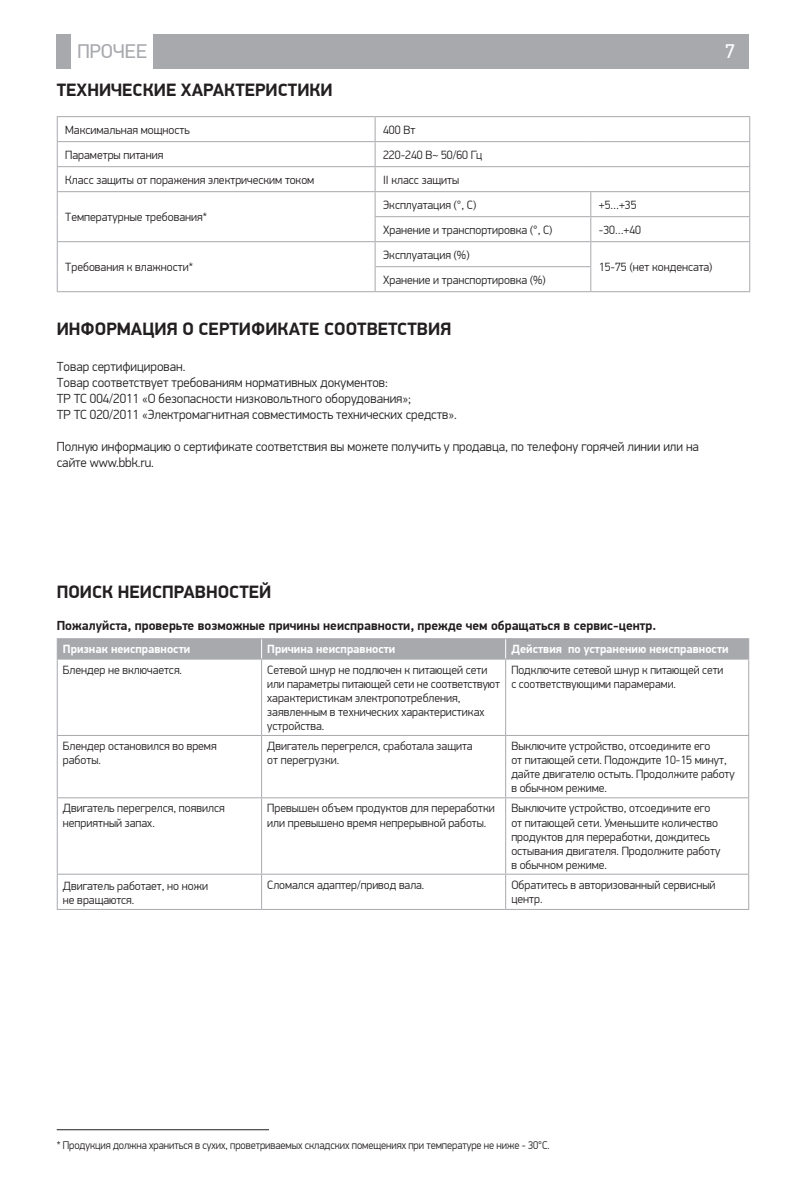
<style>
.page{position:relative;width:806px;height:1191px;background:#fff}
.page>*{position:absolute;margin:0;border:0;box-sizing:border-box;transform-origin:0 0}
.t1{font:20px "PF Din Display Pro";color:#a8a9ad}
.t2{font:20px "PF Din Display Pro";color:#fff}
.head_1{font:700 18px "PF Din Display Pro";color:#231f20}
.text{font:300 13.2px "PF Din Display Pro";color:#231f20}
.text-2{font:700 13.2px "PF Din Display Pro";color:#231f20}
.text_table_new{font:300 12px/14px "PF Din Display Pro";color:#231f20}
.text_table_new-2{font:700 12px "PF Din Display Pro";color:#fff}
.text-3{font:300 11.2px "PF Din Display Pro";letter-spacing:-.005em;color:#231f20;scale:.95 1}
</style>
<div class="page">
<div style="left:57px;top:34px;width:14px;height:34px;background:#a8a9ad"></div>
<div style="left:153px;top:34px;width:595px;height:34px;background:#a8a9ad"></div>
<hr style="left:57px;top:116px;width:318px;height:1px;background:#a8a9ad">
<hr style="left:375px;top:116px;width:215px;height:1px;background:#a8a9ad">
<hr style="left:590px;top:116px;width:159px;height:1px;background:#a8a9ad">
<hr style="left:57px;top:141px;width:318px;height:1px;background:#a8a9ad">
<hr style="left:57px;top:166px;width:318px;height:1px;background:#a8a9ad">
<svg style="left:57px;top:117px;width:1px;height:174px"></svg>
<hr style="left:375px;top:141px;width:215px;height:1px;background:#a8a9ad">
<hr style="left:590px;top:141px;width:159px;height:1px;background:#a8a9ad">
<hr style="left:375px;top:166px;width:215px;height:1px;background:#a8a9ad">
<hr style="left:590px;top:166px;width:159px;height:1px;background:#a8a9ad">
<svg style="left:374px;top:117px;width:1px;height:174px"></svg>
<svg style="left:590px;top:192px;width:1px;height:99px"></svg>
<hr style="left:57px;top:191px;width:318px;height:1px;background:#a8a9ad">
<hr style="left:57px;top:241px;width:318px;height:1px;background:#a8a9ad">
<hr style="left:375px;top:191px;width:215px;height:1px;background:#a8a9ad">
<hr style="left:590px;top:191px;width:159px;height:1px;background:#a8a9ad">
<hr style="left:374px;top:216px;width:216px;height:1px;background:#a8a9ad">
<hr style="left:590px;top:216px;width:159px;height:1px;background:#a8a9ad">
<hr style="left:375px;top:241px;width:215px;height:1px;background:#a8a9ad">
<hr style="left:590px;top:241px;width:159px;height:1px;background:#a8a9ad">
<hr style="left:374px;top:266px;width:217px;height:1px;background:#a8a9ad">
<hr style="left:57px;top:291px;width:318px;height:1px;background:#a8a9ad">
<hr style="left:375px;top:291px;width:215px;height:1px;background:#a8a9ad">
<hr style="left:590px;top:291px;width:159px;height:1px;background:#a8a9ad">
<hr style="left:57px;top:1129px;width:212px;height:1px;background:#231f20">
<hr style="left:57px;top:638px;width:204px;height:1px;background:#a8a9ad">
<hr style="left:261px;top:638px;width:244px;height:1px;background:#a8a9ad">
<div style="left:57px;top:639px;width:691px;height:19px;background:#a8a9ad"></div>
<hr style="left:505px;top:638px;width:243px;height:1px;background:#a8a9ad">
<hr style="left:57px;top:659px;width:1px;height:76px;background:#a8a9ad">
<hr style="left:57px;top:658px;width:204px;height:1px;background:#a8a9ad">
<hr style="left:261px;top:659px;width:1px;height:76px;background:#a8a9ad">
<hr style="left:261px;top:658px;width:244px;height:1px;background:#a8a9ad">
<hr style="left:505px;top:659px;width:1px;height:76px;background:#a8a9ad">
<hr style="left:747px;top:659px;width:1px;height:76px;background:#a8a9ad">
<hr style="left:505px;top:658px;width:243px;height:1px;background:#a8a9ad">
<hr style="left:57px;top:736px;width:1px;height:61px;background:#a8a9ad">
<hr style="left:57px;top:735px;width:204px;height:1px;background:#a8a9ad">
<hr style="left:261px;top:736px;width:1px;height:61px;background:#a8a9ad">
<hr style="left:261px;top:735px;width:244px;height:1px;background:#a8a9ad">
<hr style="left:505px;top:736px;width:1px;height:61px;background:#a8a9ad">
<hr style="left:747px;top:736px;width:1px;height:61px;background:#a8a9ad">
<hr style="left:505px;top:735px;width:243px;height:1px;background:#a8a9ad">
<hr style="left:57px;top:798px;width:1px;height:75px;background:#a8a9ad">
<hr style="left:57px;top:874px;width:1px;height:35px;background:#a8a9ad">
<hr style="left:57px;top:797px;width:204px;height:1px;background:#a8a9ad">
<hr style="left:57px;top:873px;width:204px;height:1px;background:#a8a9ad">
<hr style="left:57px;top:909px;width:204px;height:1px;background:#a8a9ad">
<hr style="left:261px;top:798px;width:1px;height:75px;background:#a8a9ad">
<hr style="left:261px;top:874px;width:1px;height:35px;background:#a8a9ad">
<hr style="left:261px;top:797px;width:244px;height:1px;background:#a8a9ad">
<hr style="left:261px;top:873px;width:244px;height:1px;background:#a8a9ad">
<hr style="left:261px;top:909px;width:244px;height:1px;background:#a8a9ad">
<hr style="left:505px;top:798px;width:1px;height:75px;background:#a8a9ad">
<hr style="left:505px;top:874px;width:1px;height:35px;background:#a8a9ad">
<hr style="left:747px;top:798px;width:1px;height:75px;background:#a8a9ad">
<hr style="left:747px;top:874px;width:1px;height:35px;background:#a8a9ad">
<hr style="left:505px;top:797px;width:243px;height:1px;background:#a8a9ad">
<hr style="left:505px;top:873px;width:243px;height:1px;background:#a8a9ad">
<hr style="left:505px;top:909px;width:243px;height:1px;background:#a8a9ad">
<h1 class="t1" style="left:77px;top:39px;width:71px">ПРОЧЕЕ</h1>
<h1 class="t2" style="left:724px;top:39px;width:11px">7</h1>
<p class="head_1" style="left:57px;top:79px;width:277px">ТЕХНИЧЕСКИЕ ХАРАКТЕРИСТИКИ</p>
<p class="text_table_new" style="left:65px;top:123px;width:126px">Максимальная мощность</p>
<p class="text_table_new" style="left:383px;top:123px;width:34px">400 Вт</p>
<p class="text_table_new" style="left:65px;top:148px;width:99px">Параметры питания</p>
<p class="text_table_new" style="left:383px;top:148px;width:100px">220-240 В~ 50/60 Гц</p>
<p class="text_table_new" style="left:65px;top:173px;width:250px">Класс защиты от поражения электрическим током</p>
<p class="text_table_new" style="left:383px;top:173px;width:78px">II класс защиты</p>
<p class="text_table_new" style="left:65px;top:210px;width:143px">Температурные требования*</p>
<p class="text_table_new" style="left:383px;top:198px;width:95px">Эксплуатация (°, С)</p>
<p class="text_table_new" style="left:598px;top:198px;width:39px">+5…+35</p>
<p class="text_table_new" style="left:383px;top:223px;width:171px">Хранение и транспортировка (°, С)</p>
<p class="text_table_new" style="left:598px;top:223px;width:44px">-30…+40</p>
<p class="text_table_new" style="left:383px;top:248px;width:88px">Эксплуатация (%)</p>
<p class="text_table_new" style="left:65px;top:260px;width:129px">Требования к влажности*</p>
<p class="text_table_new" style="left:598px;top:260px;width:115px">15-75 (нет конденсата)</p>
<p class="text_table_new" style="left:383px;top:273px;width:164px">Хранение и транспортировка (%)</p>
<p class="head_1" style="left:57px;top:318px;width:396px">ИНФОРМАЦИЯ О СЕРТИФИКАТЕ СООТВЕТСТВИЯ</p>
<p class="text" style="left:57px;top:358px;width:130px">Товар сертифицирован.</p>
<p class="text" style="left:57px;top:374px;width:332px">Товар соответствует требованиям нормативных документов:</p>
<p class="text" style="left:57px;top:390px;width:355px">ТР ТС 004/2011 «О безопасности низковольтного оборудования»;</p>
<p class="text" style="left:57px;top:406px;width:401px">ТР ТС 020/2011 «Электромагнитная совместимость технических средств».</p>
<p class="text" style="left:57px;top:438px;width:643px">Полную информацию о сертификате соответствия вы можете получить у продавца, по телефону горячей линии или на</p>
<p class="text" style="left:57px;top:454px;width:99px">сайте www.bbk.ru.</p>
<p class="head_1" style="left:57px;top:581px;width:216px">ПОИСК НЕИСПРАВНОСТЕЙ</p>
<p class="text-2" style="left:57px;top:618px;width:600px">Пожалуйста, проверьте возможные причины неисправности, прежде чем обращаться в сервис-центр.</p>
<p class="text_table_new-2" style="left:63px;top:642px;width:129px">Признак неисправности</p>
<p class="text_table_new-2" style="left:267px;top:642px;width:129px">Причина неисправности</p>
<p class="text_table_new-2" style="left:511px;top:642px;width:219px">Действия по устранению неисправности</p>
<p class="text_table_new" style="left:63px;top:663px;width:121px">Блендер не включается.</p>
<p class="text_table_new" style="left:267px;top:663px;width:221px">Сетевой шнур не подлючен к питающей сети</p>
<p class="text_table_new" style="left:267px;top:677px;width:234px">или параметры питающей сети не соответствуют</p>
<p class="text_table_new" style="left:267px;top:691px;width:218px">характеристикам электропотребления, заявленным в технических характеристиках устройства.</p>
<p class="text_table_new" style="left:511px;top:663px;width:213px">Подключите сетевой шнур к питающей сети</p>
<p class="text_table_new" style="left:511px;top:677px;width:166px">с соответствующими парамерами.</p>
<p class="text_table_new" style="left:63px;top:739px;width:155px">Блендер остановился во время работы.</p>
<p class="text_table_new" style="left:267px;top:739px;width:207px">Двигатель перегрелся, сработала защита</p>
<p class="text_table_new" style="left:267px;top:753px;width:73px">от перегрузки.</p>
<p class="text_table_new" style="left:511px;top:739px;width:200px">Выключите устройство, отсоедините его</p>
<p class="text_table_new" style="left:511px;top:753px;width:225px">от питающей сети. Подождите 10-15 минут, дайте двигателю остыть. Продолжите работу в обычном режиме.</p>
<p class="text_table_new" style="left:63px;top:801px;width:163px">Двигатель перегрелся, появился неприятный запах.</p>
<p class="text_table_new" style="left:267px;top:801px;width:229px">Превышен объем продуктов для переработки или превышено время непрерывной работы.</p>
<p class="text_table_new" style="left:511px;top:801px;width:210px">Выключите устройство, отсоедините его от питающей сети. Уменьшите количество продуктов для переработки, дождитесь остывания двигателя. Продолжите работу</p>
<p class="text_table_new" style="left:511px;top:857px;width:97px">в обычном режиме.</p>
<p class="text_table_new" style="left:63px;top:879px;width:146px">Двигатель работает, но ножи не вращаются.</p>
<p class="text_table_new" style="left:267px;top:878px;width:158px">Сломался адаптер/привод вала.</p>
<p class="text_table_new" style="left:511px;top:878px;width:205px">Обратитесь в авторизованный сервисный центр.</p>
<p class="text-3" style="left:57px;top:1138px;width:520px">* Продукция должна храниться в сухих, проветриваемых складских помещениях при температуре не ниже - 30°С.</p>
</div>
